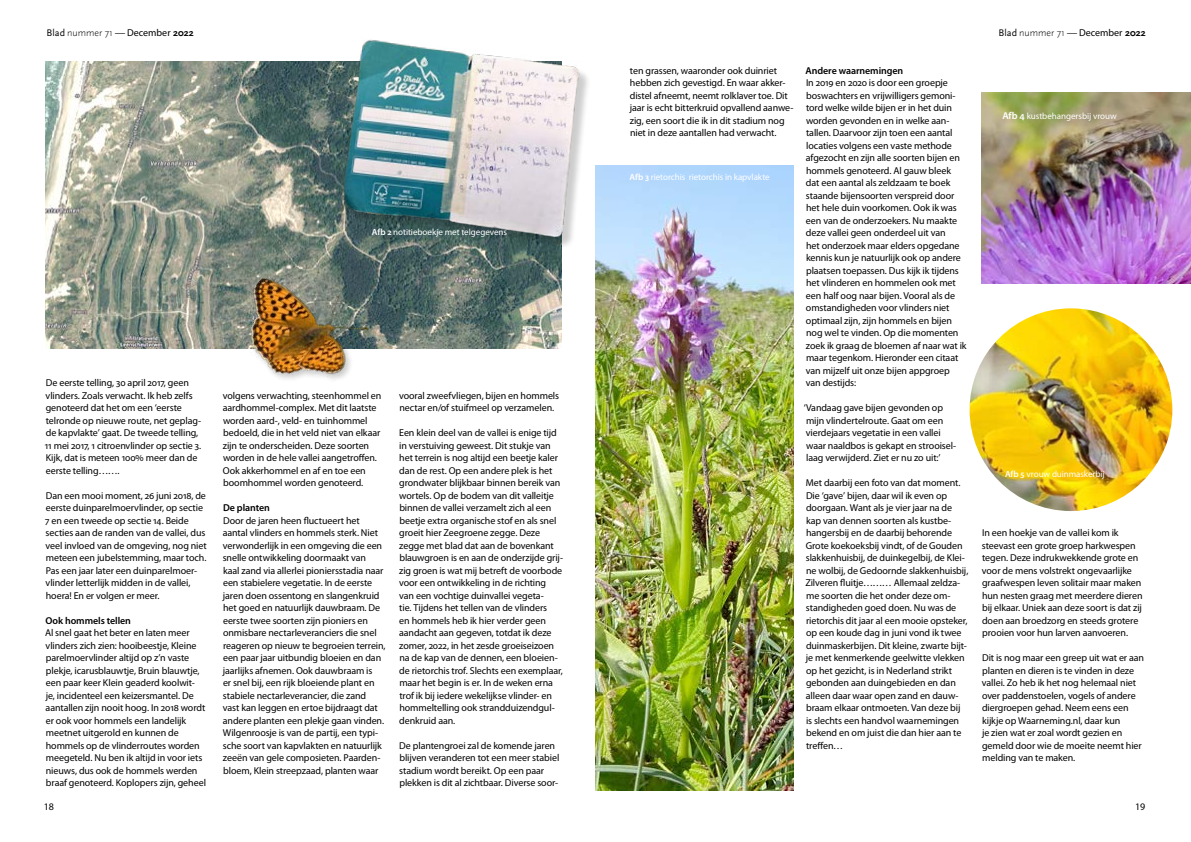
<style>
.page{position:relative;width:1191px;height:842px;background:#fff}
.page>*{position:absolute;margin:0;border:0;box-sizing:border-box;transform-origin:0 0}
.t1{font:10px/12.5px "Myriad Pro";letter-spacing:-.01em;color:#000}
.t2{font:300 10px "Scala Sans Pro";color:#000}
.t3{font:600 10px "Myriad Pro";letter-spacing:-.005em;color:#000}
.t4{font:9px "Myriad Pro";letter-spacing:-.005em;color:#fff}
.s1{font-weight:400}
.s2{font-family:"Myriad Pro";font-weight:400}
.s3{font-weight:700}
.s4{font-weight:600}
.s5{font-weight:600;font-size:10px}
</style>
<div class="page">
<img style="left:45px;top:61px;width:516px;height:287px">
<img style="left:981px;top:93px;width:210px;height:191px">
<img style="left:595px;top:166px;width:198px;height:625px">
<img style="left:316px;top:40px;width:304px;height:212px">
<img style="left:217px;top:237px;width:179px;height:143px">
<img style="left:969px;top:308px;width:203px;height:203px;border-radius:101px">
<p class="t2" style="left:47px;top:27px;width:148px"><span class="s1">Blad</span> nummer 71 <span class="s1">—</span> <span class="s2">December</span> <span class="s3">2022</span></p>
<p class="t4" style="left:372px;top:226px;width:137px"><span class="s4">Afb 2</span> notitieboekje met telgegevens</p>
<p class="t1" style="left:45px;top:376px;width:158px">De eerste telling, 30 april 2017, geen vlinders. Zoals verwacht. Ik heb zelfs genoteerd dat het om een ‘eerste telronde op nieuwe route, net geplag&shy;de kapvlakte’ gaat. De tweede telling, 11 mei 2017, 1 citroenvlinder op sectie 3.<br>Kijk, dat is meteen 100% meer dan de eerste telling…….</p>
<p class="t1" style="left:45px;top:489px;width:163px">Dan een mooi moment, 26 juni 2018, de eerste duinparelmoervlinder, op sectie 7 en een tweede op sectie 14. Beide secties aan de randen van de vallei, dus veel invloed van de omgeving, nog niet meteen een jubelstemming, maar toch.<br>Pas een jaar later een duinparelmoer&shy;vlinder letterlijk midden in de vallei, hoera! En er volgen er meer.</p>
<p class="t3" style="left:45px;top:614px;width:87px">Ook hommels tellen</p>
<p class="t1" style="left:45px;top:626px;width:162px">Al snel gaat het beter en laten meer vlinders zich zien: hooibeestje, Kleine parelmoervlinder altijd op z’n vaste plekje, icarusblauwtje, Bruin blauwtje, een paar keer Klein geaderd koolwit-<br>je, incidenteel een keizersmantel. De aantallen zijn nooit hoog. In 2018 wordt er ook voor hommels een landelijk meetnet uitgerold en kunnen de hommels op de vlinderroutes worden meegeteld. Nu ben ik altijd in voor iets nieuws, dus ook de hommels werden braaf genoteerd. Koplopers zijn, geheel</p>
<p class="t1" style="left:223px;top:389px;width:160px">volgens verwachting, steenhommel en aardhommel-complex. Met dit laatste worden aard-, veld- en tuinhommel bedoeld, die in het veld niet van elkaar zijn te onderscheiden. Deze soorten worden in de hele vallei aangetroffen.<br>Ook akkerhommel en af en toe een boomhommel worden genoteerd.</p>
<p class="t3" style="left:223px;top:501px;width:48px">De planten</p>
<p class="t1" style="left:223px;top:514px;width:164px">Door de jaren heen fluctueert het aantal vlinders en hommels sterk. Niet verwonderlijk in een omgeving die een snelle ontwikkeling doormaakt van<br>kaal zand via allerlei pioniersstadia naar een stabielere vegetatie. In de eerste jaren doen ossentong en slangenkruid het goed en natuurlijk dauwbraam. De eerste twee soorten zijn pioniers en onmisbare nectarleveranciers die snel reageren op nieuw te begroeien terrein, een paar jaar uitbundig bloeien en dan jaarlijks afnemen. Ook dauwbraam is<br>er snel bij, een rijk bloeiende plant en stabiele nectarleverancier, die zand<br>vast kan leggen en ertoe bijdraagt dat andere planten een plekje gaan vinden.<br>Wilgenroosje is van de partij, een typi&shy;sche soort van kapvlakten en natuurlijk zeeën van gele composieten. Paarden&shy;bloem, Klein streepzaad, planten waar</p>
<p class="t1" style="left:399px;top:389px;width:161px">vooral zweefvliegen, bijen en hommels nectar en/of stuifmeel op verzamelen.</p>
<p class="t1" style="left:399px;top:426px;width:165px">Een klein deel van de vallei is enige tijd in verstuiving geweest. Dit stukje van het terrein is nog altijd een beetje kaler dan de rest. Op een andere plek is het grondwater blijkbaar binnen bereik van wortels. Op de bodem van dit valleitje binnen de vallei verzamelt zich al een beetje extra organische stof en als snel groeit hier Zeegroene zegge. Deze zegge met blad dat aan de bovenkant blauwgroen is en aan de onderzijde grij&shy;zig groen is wat mij betreft de voorbode voor een ontwikkeling in de richting van een vochtige duinvallei vegeta-<br>tie. Tijdens het tellen van de vlinders<br>en hommels heb ik hier verder geen aandacht aan gegeven, totdat ik deze zomer, 2022, in het zesde groeiseizoen na de kap van de dennen, een bloeien&shy;de rietorchis trof. Slechts een exemplaar, maar het begin is er. In de weken erna trof ik bij iedere wekelijkse vlinder- en hommeltelling ook strandduizendgul&shy;denkruid aan.</p>
<p class="t1" style="left:399px;top:739px;width:162px">De plantengroei zal de komende jaren blijven veranderen tot een meer stabiel stadium wordt bereikt. Op een paar plekken is dit al zichtbaar. Diverse soor-</p>
<p class="t1" style="left:630px;top:64px;width:165px">ten grassen, waaronder ook duinriet hebben zich gevestigd. En waar akker&shy;distel afneemt, neemt rolklaver toe. Dit jaar is echt bitterkruid opvallend aanwe&shy;zig, een soort die ik in dit stadium nog niet in deze aantallen had verwacht.</p>
<p class="t3" style="left:805px;top:64px;width:99px">Andere waarnemingen</p>
<p class="t1" style="left:806px;top:76px;width:162px">In 2019 en 2020 is door een groepje boswachters en vrijwilligers gemoni&shy;tord welke wilde bijen er in het duin worden gevonden en in welke aan&shy;tallen. Daarvoor zijn toen een aantal locaties volgens een vaste methode afgezocht en zijn alle soorten bijen en hommels genoteerd. Al gauw bleek dat een aantal als zeldzaam te boek staande bijensoorten verspreid door het hele duin voorkomen. Ook ik was een van de onderzoekers. Nu maakte deze vallei geen onderdeel uit van<br>het onderzoek maar elders opgedane kennis kun je natuurlijk ook op andere plaatsen toepassen. Dus kijk ik tijdens het vlinderen en hommelen ook met een half oog naar bijen. Vooral als de omstandigheden voor vlinders niet optimaal zijn, zijn hommels en bijen nog wel te vinden. Op die momenten zoek ik graag de bloemen af naar wat ik maar tegenkom. Hieronder een citaat van mijzelf uit onze bijen appgroep van destijds:</p>
<p class="t1" style="left:804px;top:401px;width:154px">‘Vandaag gave bijen gevonden op mijn vlindertelroute. Gaat om een vierdejaars vegetatie in een vallei waar naaldbos is gekapt en strooisel&shy;laag verwijderd. Ziet er nu zo uit:’</p>
<p class="t1" style="left:805px;top:476px;width:164px">Met daarbij een foto van dat moment.<br>Die ‘gave’ bijen, daar wil ik even op doorgaan. Want als je vier jaar na de kap van dennen soorten als kustbe&shy;hangersbij en de daarbij behorende Grote koekoeksbij vindt, of de Gouden slakkenhuisbij, de duinkegelbij, de Klei&shy;ne wolbij, de Gedoornde slakkenhuisbij, Zilveren fluitje……… Allemaal zeldza&shy;me soorten die het onder deze om&shy;standigheden goed doen. Nu was de rietorchis dit jaar al een mooie opsteker, op een koude dag in juni vond ik twee duinmaskerbijen. Dit kleine, zwarte bijt&shy;je met kenmerkende geelwitte vlekken op het gezicht, is in Nederland strikt gebonden aan duingebieden en dan alleen daar waar open zand en dauw&shy;braam elkaar ontmoeten. Van deze bij<br>is slechts een handvol waarnemingen bekend en om juist die dan hier aan te treffen…</p>
<p class="t4" style="left:629px;top:172px;width:142px"><span class="s4">Afb 3</span> rietorchis rietorchis in kapvlakte</p>
<p class="t2" style="left:998px;top:27px;width:148px"><span class="s1">Blad</span> nummer 71 <span class="s1">—</span> <span class="s2">December</span> <span class="s3">2022</span></p>
<p class="t4" style="left:1002px;top:110px;width:116px"><span class="s5">Afb 4</span> kustbehangersbij vrouw</p>
<p class="t4" style="left:1005px;top:468px;width:101px"><span class="s4">Afb 5</span> vrouw duinmaskerbij</p>
<p class="t1" style="left:981px;top:526px;width:162px">In een hoekje van de vallei kom ik steevast een grote groep harkwespen tegen. Deze indrukwekkende grote en voor de mens volstrekt ongevaarlijke graafwespen leven solitair maar maken hun nesten graag met meerdere dieren bij elkaar. Uniek aan deze soort is dat zij doen aan broedzorg en steeds grotere prooien voor hun larven aanvoeren.</p>
<p class="t1" style="left:982px;top:651px;width:164px">Dit is nog maar een greep uit wat er aan planten en dieren is te vinden in deze vallei. Zo heb ik het nog helemaal niet over paddenstoelen, vogels of andere diergroepen gehad. Neem eens een kijkje op Waarneming.nl, daar kun<br>je zien wat er zoal wordt gezien en gemeld door wie de moeite neemt hier melding van te maken.</p>
<p class="t1" style="left:44px;top:800px;width:12px">18</p>
<p class="t1" style="left:1135px;top:801px;width:12px">19</p>
</div>
